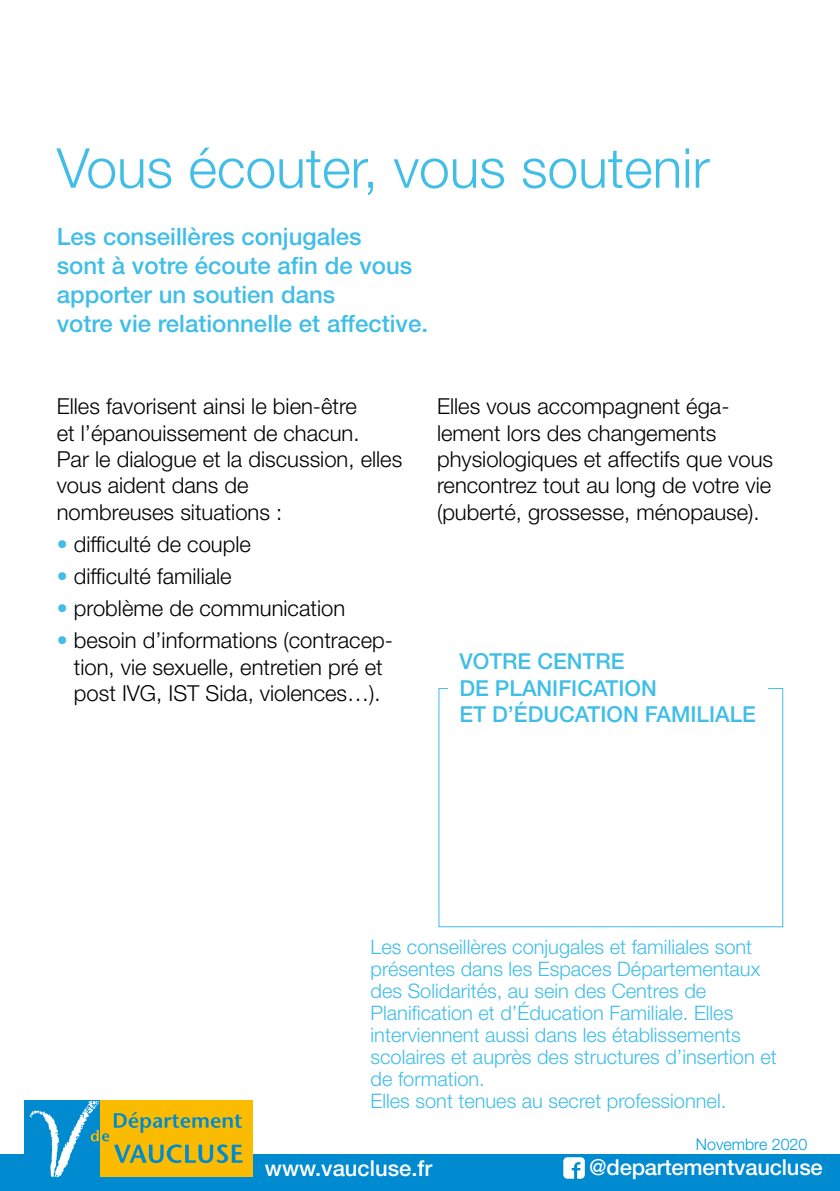
<style>
.page{position:relative;width:840px;height:1191px;background:#fff}
.page>*{position:absolute;margin:0;border:0;box-sizing:border-box;transform-origin:0 0}
.t1{font:300 55px "Helvetica Neue LT Std";color:#40bee8}
.t2{font:500 24px/28.8px "Helvetica Neue LT Std";color:#40bee8}
.t3{font:300 22px/26.4px "Helvetica Neue LT Std";color:#000}
.t4{font:500 22px/26.4px "Helvetica Neue LT Std";color:#40bee8}
.t5{font:500 22px "Helvetica Neue LT Std";letter-spacing:-.01em;color:#fff}
.t6{font:300 20px/22px "Helvetica Neue LT Std";color:#40bee8}
.t7{font:300 16px "Helvetica Neue LT Std";color:#009ee0}
.s1{color:#40bee8}
</style>
<div class="page">
<div style="left:438px;top:688px;width:344px;height:239px;border:1px solid #40bee8"></div>
<div style="left:448px;top:642px;width:318px;height:109px;background:#fff"></div>
<div style="left:0;top:1154px;width:839px;height:37px;background:#008bd0"></div>
<div style="left:24px;top:1100px;width:76px;height:76px;background:#008bd0"></div>
<div style="left:100px;top:1100px;width:152px;height:76px;background:#fabb00"></div>
<svg style="left:29px;top:1100px;width:213px;height:77px"></svg>
<svg style="left:563px;top:1157px;width:21px;height:21px"></svg>
<h1 class="t1" style="left:57px;top:134px;width:654px">Vous écouter, vous soutenir</h1>
<p class="t2" style="left:57px;top:222px;width:372px">Les conseillères conjugales<br>sont à votre écoute afin de vous apporter un soutien dans<br>votre vie relationnelle et affective.</p>
<p class="t3" style="left:57px;top:392px;width:347px">Elles favorisent ainsi le bien-être<br>et l’épanouissement de chacun.<br>Par le dialogue et la discussion, elles vous aident dans de<br>nombreuses situations :</p>
<p class="t3" style="left:57px;top:530px;width:195px"><span class="s1">•</span> difficulté de couple</p>
<p class="t3" style="left:57px;top:562px;width:176px"><span class="s1">•</span> difficulté familiale</p>
<p class="t3" style="left:57px;top:594px;width:290px"><span class="s1">•</span> problème de communication</p>
<p class="t3" style="left:57px;top:626px;width:337px;text-align:center"><span class="s1">•</span> besoin d’informations (contracep&shy;tion, vie sexuelle, entretien pré et post IVG, IST Sida, violences…).</p>
<p class="t3" style="left:437px;top:393px;width:337px">Elles vous accompagnent éga&shy;lement lors des changements physiologiques et affectifs que vous rencontrez tout au long de votre vie (puberté, grossesse, ménopause).</p>
<p class="t4" style="left:459px;top:648px;width:298px">VOTRE CENTRE<br>DE PLANIFICATION<br>ET D’ÉDUCATION FAMILIALE</p>
<p class="t6" style="left:370px;top:935px;width:407px">Les conseillères conjugales et familiales sont présentes dans les Espaces Départementaux des Solidarités, au sein des Centres de Planification et d’Éducation Familiale. Elles interviennent aussi dans les établissements scolaires et auprès des structures d’insertion et de formation.<br>Elles sont tenues au secret professionnel.</p>
<p class="t7" style="left:695px;top:1134px;width:113px">Novembre 2020</p>
<p class="t5" style="left:265px;top:1155px;width:169px">www.vaucluse.fr</p>
<p class="t5" style="left:588px;top:1154px;width:235px">@departementvaucluse</p>
</div>
